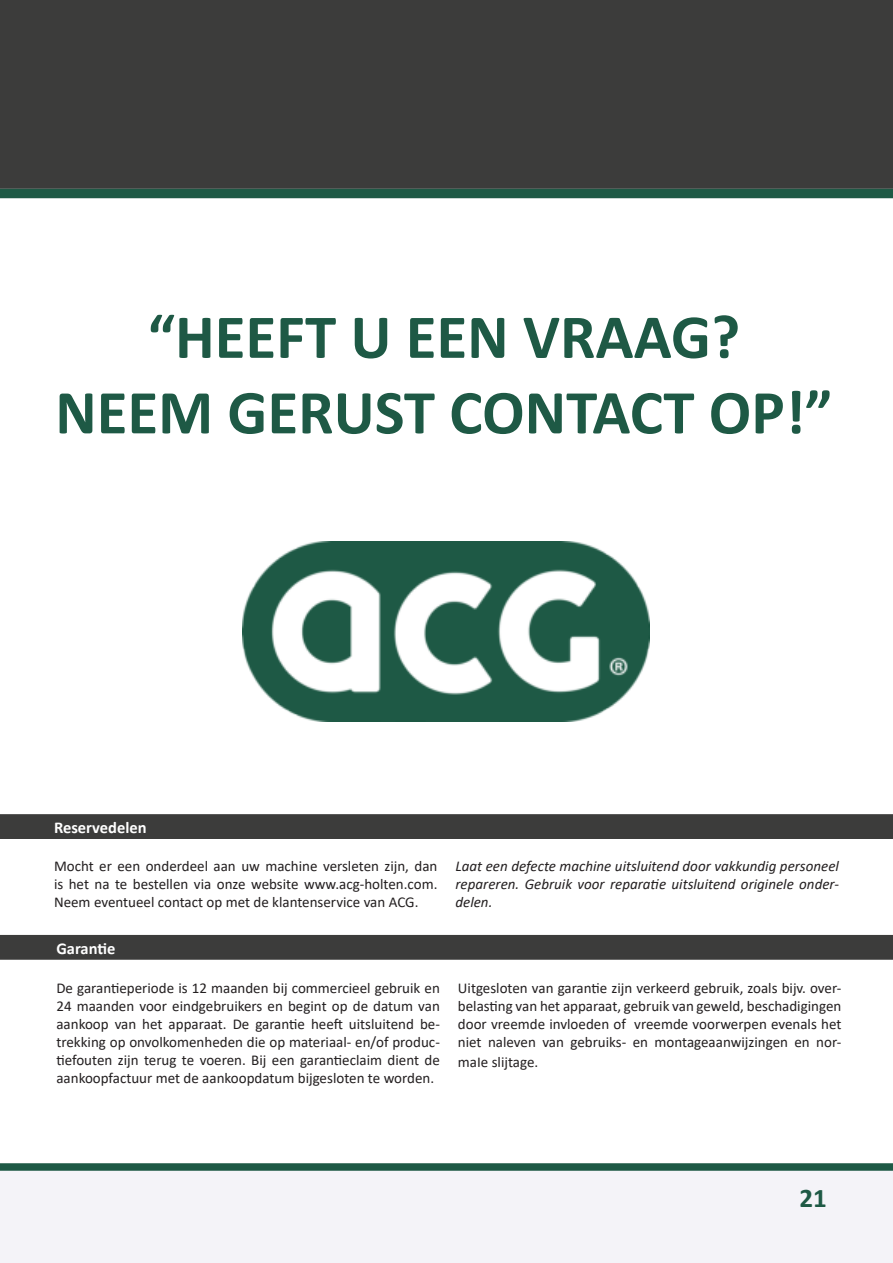
<style>
.page{position:relative;width:893px;height:1263px;background:#fff}
.page>*{position:absolute;margin:0;border:0;box-sizing:border-box;transform-origin:0 0}
.t1{font:700 63px/75.4px "Calibri";color:#1e5945;text-align:center}
.t2{font:700 27px "Calibri";color:#1e5945}
.t3{font:700 16.5px "Calibri";color:#fff}
.t4{font:15px/18px "Calibri";color:#231f20;text-align:justify}
.t5{font:italic 15px/18px "Calibri";color:#231f20;text-align:justify}
</style>
<div class="page">
<svg style="left:0;top:1163px;width:893px;height:100px"></svg>
<div style="left:0;top:0;width:893px;height:189px;background:#3c3c3b"></div>
<div style="left:0;top:189px;width:893px;height:9px;background:#1e5945"></div>
<div style="left:1px;top:815px;width:891px;height:23px;background:#3c3c3b"></div>
<div style="left:0;top:814px;width:893px;height:25px;border:2px solid #3c3c3b"></div>
<div style="left:0;top:935px;width:893px;height:25px;background:#3c3c3b"></div>
<img style="left:243px;top:542px;width:407px;height:180px">
<h1 class="t1" style="left:55px;top:298px;width:779px">“HEEFT U EEN VRAAG?<br>NEEM GERUST CONTACT OP!”</h1>
<p class="t3" style="left:54px;top:821px;width:94px">Reservedelen</p>
<p class="t4" style="left:54px;top:858px;width:385px">Mocht er een onderdeel aan uw machine versleten zijn, dan is het na te bestellen via onze website www.acg-holten.com.<br>Neem eventueel contact op met de klantenservice van ACG.</p>
<p class="t5" style="left:455px;top:858px;width:385px">Laat een defecte machine uitsluitend door vakkundig personeel repareren. Gebruik voor reparatie uitsluitend originele onder&shy;delen.</p>
<p class="t3" style="left:56px;top:936px;width:60px">Garantie</p>
<p class="t4" style="left:56px;top:979px;width:385px">De garantieperiode is 12 maanden bij commercieel gebruik en 24 maanden voor eindgebruikers en begint op de datum van aankoop van het apparaat. De garantie heeft uitsluitend be&shy;trekking op onvolkomenheden die op materiaal- en/of produc&shy;tiefouten zijn terug te voeren. Bij een garantieclaim dient de aankoopfactuur met de aankoopdatum bijgesloten te worden.</p>
<p class="t4" style="left:458px;top:979px;width:385px">Uitgesloten van garantie zijn verkeerd gebruik, zoals bijv. over&shy;belasting van het apparaat, gebruik van geweld, beschadigingen door vreemde invloeden of vreemde voorwerpen evenals het niet naleven van gebruiks- en montageaanwijzingen en nor-</p>
<p class="t4" style="left:458px;top:1054px;width:82px">maIe slijtage.</p>
<h2 class="t2" style="left:799px;top:1188px;width:29px">21</h2>
</div>
